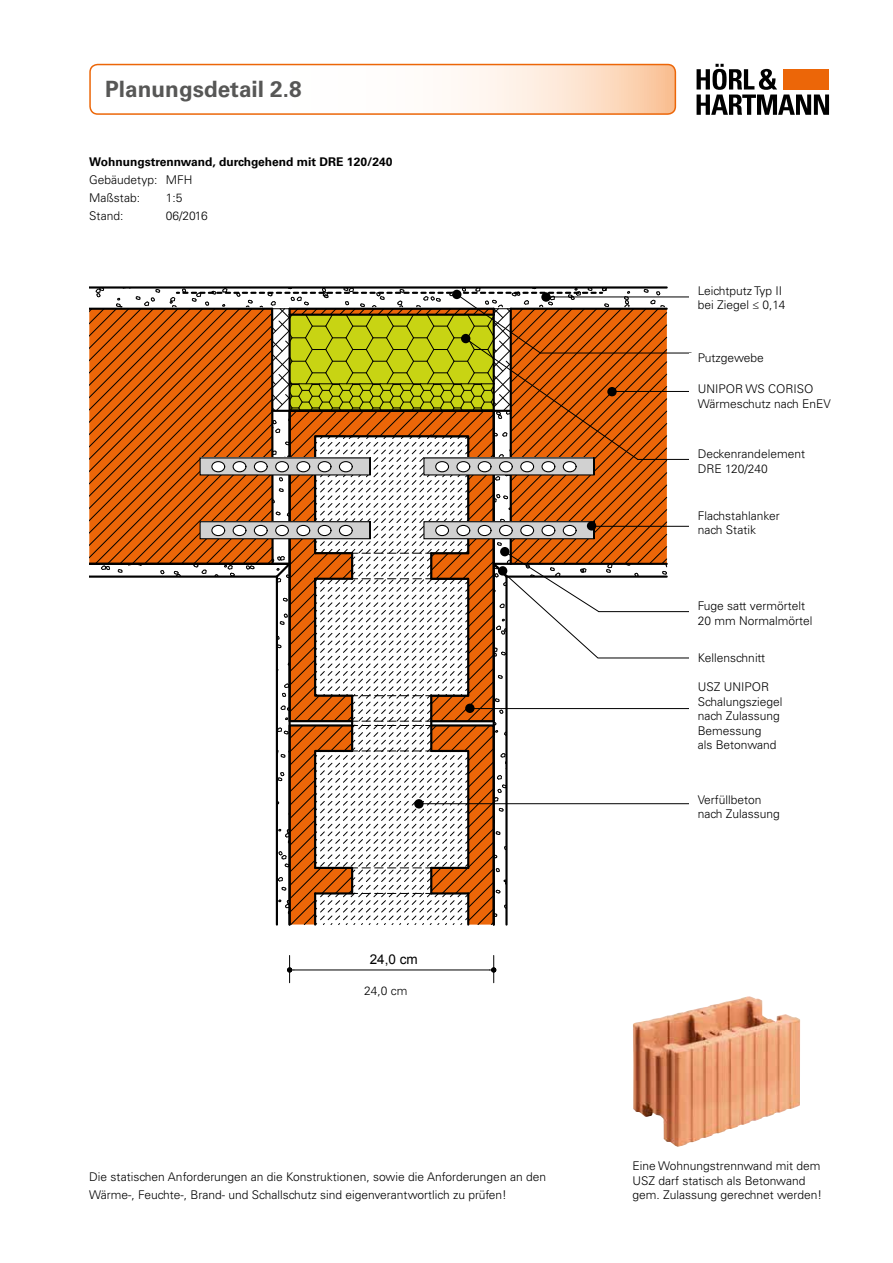
<style>
.page{position:relative;width:893px;height:1263px;background:#fff}
.page>*{position:absolute;margin:0;border:0;box-sizing:border-box;transform-origin:0 0}
.t1{font:700 22.5px "Univers LT Std";color:#575756}
.t2{font:13.5px "Arial";color:#000}
.t3{font:300 12px/14.4px "Univers LT Std";color:#000}
.t4{font:700 12px "Univers LT Std";color:#000}
</style>
<div class="page">
<svg style="left:90px;top:65px;width:585px;height:49px"></svg>
<div style="left:89px;top:64px;width:587px;height:51px;border:2px solid #ec6608;border-radius:8px"></div>
<svg style="left:697px;top:64px;width:132px;height:51px"></svg>
<div style="left:783px;top:69px;width:46px;height:20px;background:#ec6608"></div>
<hr style="left:89px;top:286px;width:578px;height:3px;background:#000">
<hr style="left:294px;top:970px;width:195px;height:1px;background:#000">
<svg style="left:489px;top:955px;width:7px;height:28px"></svg>
<svg style="left:287px;top:955px;width:7px;height:28px"></svg>
<svg style="left:89px;top:287px;width:603px;height:639px"></svg>
<div style="left:414px;top:799px;width:10px;height:9px;background:#000;border-radius:50%"></div>
<div style="left:465px;top:704px;width:10px;height:9px;background:#000;border-radius:50%"></div>
<div style="left:498px;top:566px;width:9px;height:9px;background:#000;border-radius:50%"></div>
<div style="left:500px;top:547px;width:9px;height:9px;background:#000;border-radius:50%"></div>
<div style="left:587px;top:521px;width:9px;height:10px;background:#000;border-radius:50%"></div>
<div style="left:607px;top:387px;width:10px;height:9px;background:#000;border-radius:50%"></div>
<svg style="left:541px;top:292px;width:10px;height:10px"></svg>
<div style="left:452px;top:290px;width:9px;height:9px;background:#000;border-radius:50%"></div>
<div style="left:461px;top:334px;width:9px;height:9px;background:#000;border-radius:50%"></div>
<div style="left:689px;top:271px;width:163px;height:54px;background:#fff"></div>
<div style="left:689px;top:353px;width:75px;height:9px;background:#fff"></div>
<div style="left:689px;top:384px;width:163px;height:24px;background:#fff"></div>
<div style="left:689px;top:442px;width:147px;height:38px;background:#fff"></div>
<div style="left:689px;top:497px;width:157px;height:52px;background:#fff"></div>
<div style="left:689px;top:587px;width:157px;height:52px;background:#fff"></div>
<div style="left:689px;top:653px;width:76px;height:9px;background:#fff"></div>
<div style="left:689px;top:683px;width:136px;height:66px;background:#fff"></div>
<div style="left:689px;top:795px;width:136px;height:23px;background:#fff"></div>
<img style="left:633px;top:996px;width:167px;height:151px">
<h1 class="t1" style="left:105px;top:76px;width:198px">Planungsdetail 2.8</h1>
<p class="t4" style="left:89px;top:155px;width:305px">Wohnungstrennwand, durchgehend mit DRE 120/240</p>
<p class="t3" style="left:89px;top:171px;width:105px;line-height:18px">Gebäudetyp: MFH<br>Maßstab:</p>
<p class="t3" style="left:166px;top:191px;width:18px">1:5</p>
<p class="t3" style="left:89px;top:209px;width:36px">Stand:</p>
<p class="t3" style="left:166px;top:209px;width:43px">06/2016</p>
<p class="t2" style="left:370px;top:951px;width:50px">24,0 cm</p>
<p class="t3" style="left:364px;top:984px;width:45px">24,0 cm</p>
<p class="t3" style="left:89px;top:1168px;width:458px;line-height:18px">Die statischen Anforderungen an die Konstruktionen, sowie die Anforderungen an den<br>Wärme-, Feuchte-, Brand- und Schallschutz sind eigenverantwortlich zu prüfen!</p>
<p class="t3" style="left:698px;top:283px;width:89px">Leichtputz Typ II bei Ziegel ≤ 0,14</p>
<p class="t3" style="left:698px;top:350px;width:67px">Putzgewebe</p>
<p class="t3" style="left:698px;top:382px;width:135px">UNIPOR WS CORISO<br>Wärmeschutz nach EnEV</p>
<p class="t3" style="left:698px;top:447px;width:109px">Deckenrandelement<br>DRE 120/240</p>
<p class="t3" style="left:698px;top:508px;width:84px">Flachstahlanker nach Statik</p>
<p class="t3" style="left:698px;top:599px;width:116px">Fuge satt vermörtelt<br>20 mm Normalmörtel</p>
<p class="t3" style="left:698px;top:650px;width:69px">Kellenschnitt</p>
<p class="t3" style="left:698px;top:680px;width:86px">USZ UNIPOR<br>Schalungsziegel nach Zulassung<br>Bemessung<br>als Betonwand</p>
<p class="t3" style="left:698px;top:792px;width:84px">Verfüllbeton nach Zulassung</p>
<p class="t3" style="left:632px;top:1159px;width:191px">Eine Wohnungstrennwand mit dem<br>USZ darf statisch als Betonwand gem. Zulassung gerechnet werden!</p>
</div>
